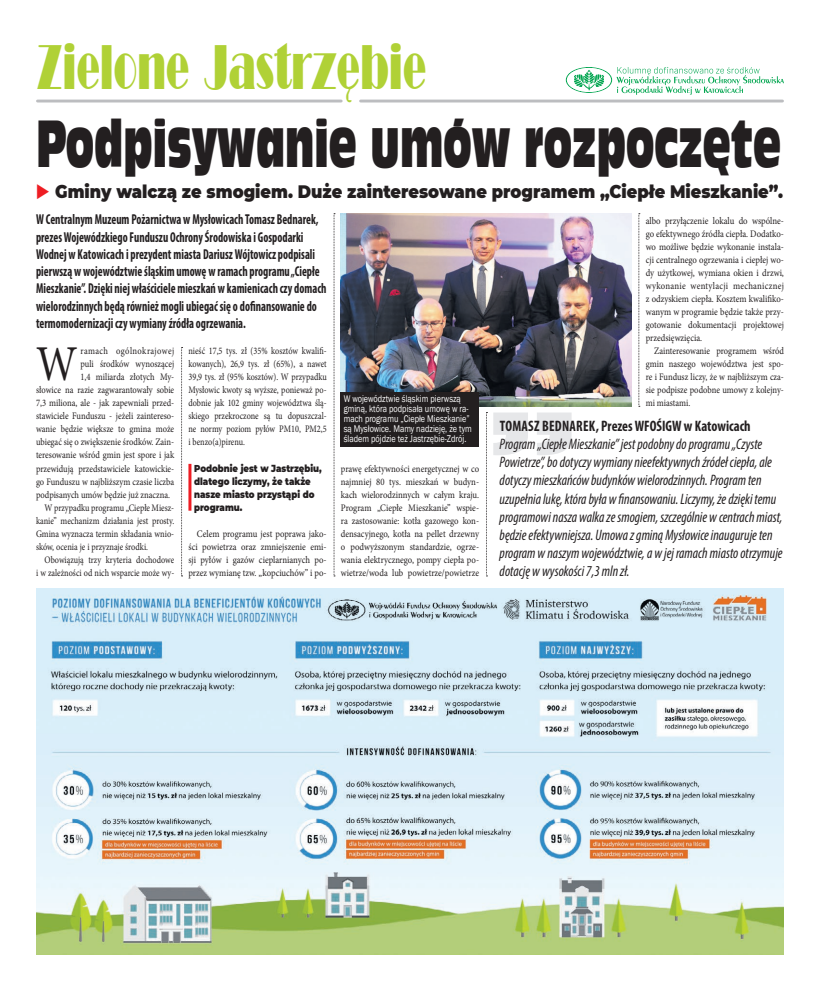
<style>
.page{position:relative;width:820px;height:993px;background:#fff}
.page>*{position:absolute;margin:0;border:0;box-sizing:border-box;transform-origin:0 0}
.autor{font:65.2px "Bravo";color:#b0d136;scale:.59 1}
.tytul_maly{font:61.9px "Incised 901 Ct EU";color:#231f20;scale:.6 1}
.Tekst{font:50.1px "Minion Pro";color:#231f20;scale:.85 1}
.Tekst-2{font:900 18px "Montserrat";color:#231f20;scale:.9 1}
.Tekst-3{font:italic condensed 15.2px/18.2px "Myriad Pro";color:#231f20;scale:.92 1}
.Tekst-4{font:700 condensed 15.2px "Myriad Pro";color:#231f20;scale:.92 1}
.Tekst-5{font:700 condensed 14.4px/17.3px "Myriad Pro";color:#231f20;scale:.81 1}
.Tekst-6{font:10px/13px "Minion Pro";color:#231f20;text-align:justify;scale:.87 1}
.Tekst-7{font:10px/13px "Minion Pro";color:#231f20;text-align:justify;scale:.85 1}
.Tekst-8{font:10px/13px "Minion Pro";color:#231f20;text-align:right;scale:.82 1}
.foto{font:10px/10px "Franklin Gothic";color:#fff;scale:.82 1}
.Tekst-9{font:10px/13px "Minion Pro";color:#231f20;text-align:justify;scale:.83 1}
.t1{font:900 10px/13px "Montserrat";color:#231f20;scale:.85 1}
.Tekst-10{font:10px "Minion Pro";letter-spacing:.045em;color:#231f20;scale:.85 1}
.s1{color:#ee1d23}
</style>
<div class="page">
<hr style="left:37px;top:99px;width:304px;height:3px;background:#bcbdc0">
<hr style="left:360px;top:99px;width:422px;height:3px;background:#bcbdc0">
<svg style="left:565px;top:67px;width:218px;height:28px"></svg>
<img style="left:36px;top:588px;width:747px;height:366px">
<img style="left:341px;top:213px;width:290px;height:193px">
<svg style="left:493px;top:412px;width:78px;height:43px"></svg>
<div style="left:341px;top:392px;width:138px;height:54px;background:#231f20"></div>
<svg style="left:181px;top:347px;width:1px;height:229px"></svg>
<svg style="left:333px;top:213px;width:2px;height:363px"></svg>
<svg style="left:486px;top:412px;width:1px;height:164px"></svg>
<svg style="left:638px;top:213px;width:1px;height:194px"></svg>
<hr style="left:188px;top:463px;width:3px;height:47px;background:#ee1d23">
<p class="autor" style="left:36px;top:31px;width:661px">Zielone Jastrzębie</p>
<p class="tytul_maly" style="left:36px;top:106px;width:1242px">Podpisywanie umów rozpoczęte</p>
<p class="Tekst-2" style="left:36px;top:178px;width:831px"><span class="s1">◆</span> Gminy walczą ze smogiem. Duże zainteresowane programem „Ciepłe Mieszkanie”.</p>
<p class="Tekst-5" style="left:36px;top:210px;width:360px">W Centralnym Muzeum Pożarnictwa w Mysłowicach Tomasz Bednarek, prezes Wojewódzkiego Funduszu Ochrony Środowiska i Gospodarki Wodnej w Katowicach i prezydent miasta Dariusz Wójtowicz podpisali pierwszą w województwie śląskim umowę w ramach programu „Ciepłe Mieszkanie”. Dzięki niej właściciele mieszkań w kamienicach czy domach wielorodzinnych będą również mogli ubiegać się o dofinansowanie do termomodernizacji czy wymiany źródła ogrzewania.</p>
<p class="Tekst-6" style="left:645px;top:214px;width:160px">albo przyłączenie lokalu do wspólne&shy;go efektywnego źródła ciepła. Dodatko&shy;wo możliwe będzie wykonanie instala&shy;cji centralnego ogrzewania i ciepłej wo&shy;dy użytkowej, wymiana okien i drzwi, wykonanie wentylacji mechanicznej z odzyskiem ciepła. Kosztem kwalifiko&shy;wanym w programie będzie także przy&shy;gotowanie dokumentacji projektowej przedsięwzięcia.</p>
<p class="Tekst-7" style="left:645px;top:344px;width:164px;text-indent:9px">Zainteresowanie programem wśród gmin naszego województwa jest spo&shy;re i Fundusz liczy, że w najbliższym cza&shy;sie podpisze podobne umowy z kolejny&shy;mi miastami.</p>
<p class="Tekst-8" style="left:188px;top:344px;width:170px;text-align:justify">nieść 17,5 tys. zł (35% kosztów kwalifi&shy;kowanych), 26,9 tys. zł (65%), a nawet 39,9 tys. zł (95% kosztów). W przypadku Mysłowic kwoty są wyższe, ponieważ po&shy;dobnie jak 102 gminy województwa ślą&shy;skiego przekroczone są tu dopuszczal&shy;ne normy poziom pyłów PM10, PM2,5 i benzo(a)pirenu.</p>
<p class="t1" style="left:194px;top:460px;width:152px">Podobnie jest w Jastrzębiu, dlatego liczymy, że także nasze miasto przystąpi do programu.</p>
<p class="Tekst-6" style="left:188px;top:527px;width:160px;text-indent:9px">Celem programu jest poprawa jako&shy;ści powietrza oraz zmniejszenie emi&shy;sji pyłów i gazów cieplarnianych po&shy;przez wymianę tzw. „kopciuchów” i po-</p>
<p class="Tekst" style="left:36px;top:330px;width:50px">W</p>
<p class="Tekst-10" style="left:80px;top:344px;width:112px">ramach ogólnokrajowej</p>
<p class="Tekst-7" style="left:80px;top:357px;width:112px">puli środków wynoszącej</p>
<p class="Tekst-7" style="left:80px;top:370px;width:112px">1,4 miliarda złotych My-</p>
<p class="Tekst-7" style="left:36px;top:383px;width:164px">słowice na razie zagwarantowały sobie</p>
<p class="Tekst-7" style="left:36px;top:396px;width:164px">7,3 miliona, ale - jak zapewniali przed-</p>
<p class="Tekst-7" style="left:36px;top:409px;width:164px">stawiciele Funduszu - jeżeli zaintereso-</p>
<p class="Tekst-7" style="left:36px;top:422px;width:164px">wanie będzie większe to gmina może</p>
<p class="Tekst-7" style="left:36px;top:435px;width:164px">ubiegać się o zwiększenie środków. Zain-</p>
<p class="Tekst-7" style="left:36px;top:448px;width:164px">teresowanie wśród gmin jest spore i jak</p>
<p class="Tekst-7" style="left:36px;top:461px;width:164px">przewidują przedstawiciele katowickie-</p>
<p class="Tekst-7" style="left:36px;top:475px;width:164px">go Funduszu w najbliższym czasie liczba</p>
<p class="Tekst-7" style="left:36px;top:488px;width:159px">podpisanych umów będzie już znaczna.</p>
<p class="Tekst-9" style="left:36px;top:501px;width:168px;text-indent:9px">W przypadku programu „Ciepłe Miesz&shy;kanie” mechanizm działania jest prosty.<br>Gmina wyznacza termin składania wnio&shy;sków, ocenia je i przyznaje środki.</p>
<p class="Tekst-8" style="left:36px;top:553px;width:170px">Obowiązują trzy kryteria dochodowe<br>i w zależności od nich wsparcie może wy-</p>
<p class="foto" style="left:343px;top:393px;width:158px">W województwie śląskim pierwszą gminą, która podpisała umowę w ra&shy;mach programu „Ciepłe Mieszkanie” są Mysłowice. Mamy nadzieję, że tym śladem pójdzie też Jastrzębie-Zdrój.</p>
<p class="Tekst-4" style="left:499px;top:416px;width:274px">TOMASZ BEDNAREK, Prezes WFOŚIGW w Katowicach</p>
<p class="Tekst-3" style="left:499px;top:434px;width:309px">Program „Ciepłe Mieszkanie” jest podobny do programu „Czyste Powietrze”, bo dotyczy wymiany nieefektywnych źródeł ciepła, ale dotyczy mieszkańców budynków wielorodzinnych. Program ten uzupełnia lukę, która była w finansowaniu. Liczymy, że dzięki temu programowi nasza walka ze smogiem, szczególnie w centrach miast, będzie efektywniejsza. Umowa z gminą Mysłowice inauguruje ten program w naszym województwie, a w jej ramach miasto otrzymuje dotację w wysokości 7,3 mln zł.</p>
<p class="Tekst-6" style="left:341px;top:461px;width:160px">prawę efektywności energetycznej w co najmniej 80 tys. mieszkań w budyn&shy;kach wielorodzinnych w całym kraju.<br>Program „Ciepłe Mieszkanie” wspie&shy;ra zastosowanie: kotła gazowego kon&shy;densacyjnego, kotła na pellet drzewny o podwyższonym standardzie, ogrze&shy;wania elektrycznego, pompy ciepła po&shy;wietrze/woda lub powietrze/powietrze</p>
</div>
